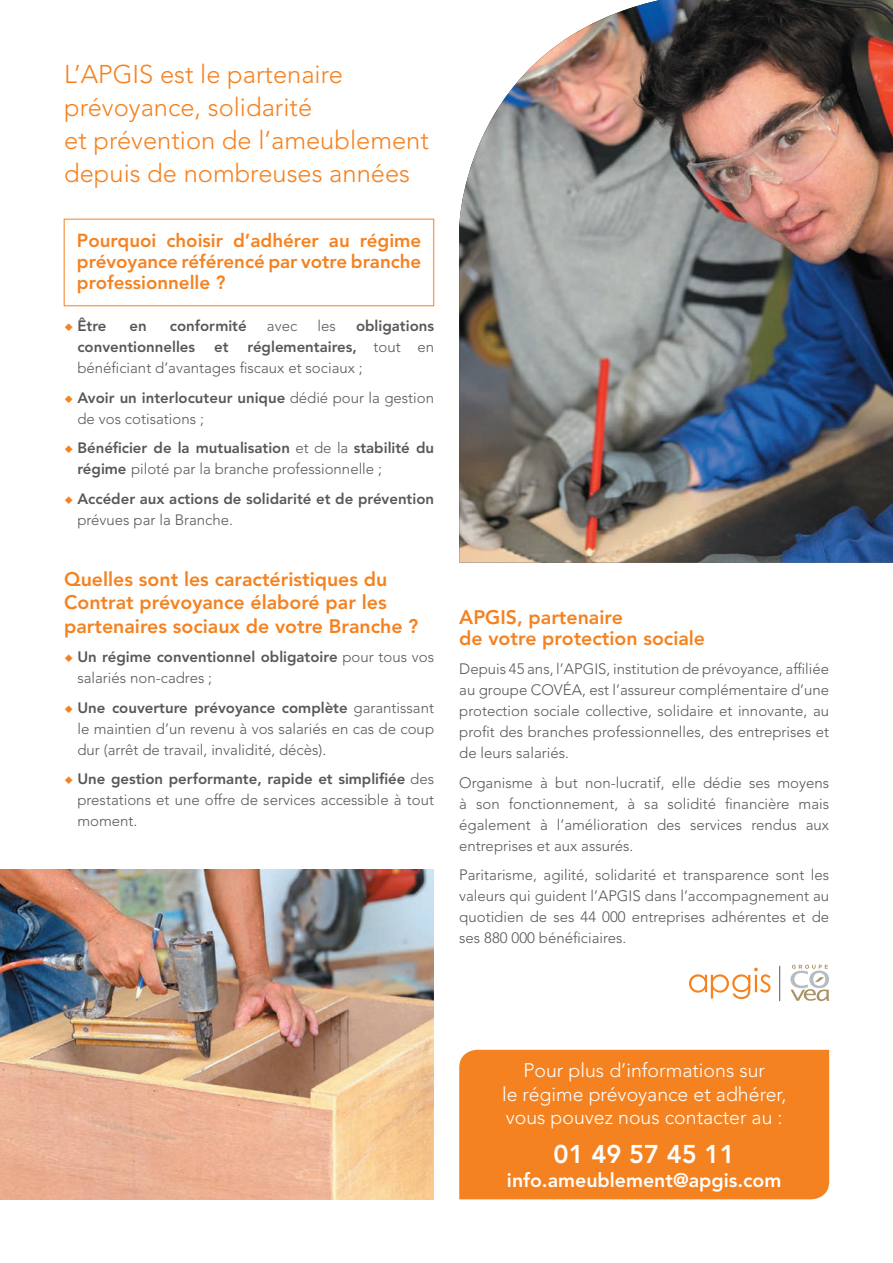
<style>
.page{position:relative;width:893px;height:1263px;background:#fff}
.page>*{position:absolute;margin:0;border:0;box-sizing:border-box;transform-origin:0 0}
.t1{font:300 25.5px/33px "Avenir LT Std";color:#f58220}
.t2{font:800 25.5px "Avenir LT Std";color:#fff}
.t3{font:800 19.5px/23.4px "Avenir LT Std";color:#f58220}
.t4{font:300 19.5px/23.4px "Avenir LT Std";color:#fff;text-align:center}
.t5{font:800 19.5px "Avenir LT Std";color:#fff}
.t6{font:800 18.75px/21px "Avenir LT Std";color:#f58220;text-align:justify}
.t7{font:300 15px/21px "Avenir LT Std";color:#57585a;text-align:justify}
.t8{font:800 15px/21px "Avenir LT Std";color:#57585a}
.s1{font-weight:800}
.s2{font-weight:300}
</style>
<div class="page">
<hr style="left:892px;top:0;width:1px;height:1263px;background:#fbb03f">
<svg style="left:892px;top:563px;width:1px;height:619px"></svg>
<div style="left:459px;top:1050px;width:370px;height:149px;background:#f58220"></div>
<img style="left:459px;top:0;width:434px;height:563px">
<svg style="left:790px;top:965px;width:39px;height:36px"></svg>
<hr style="left:779px;top:966px;width:1px;height:35px;background:#57585a">
<svg style="left:689px;top:968px;width:81px;height:31px"></svg>
<img style="left:0;top:869px;width:433px;height:330px">
<p class="t1" style="left:64px;top:58px;width:366px">L’APGIS est le partenaire prévoyance, solidarité<br>et prévention de l’ameublement depuis de nombreuses années</p>
<p class="t6" style="left:77px;top:230px;width:346px">Pourquoi choisir d’adhérer au régime prévoyance référencé par votre branche professionnelle ?</p>
<p class="t8" style="left:77px;top:315px;width:31px">Être</p>
<p class="t8" style="left:130px;top:315px;width:19px">en</p>
<p class="t8" style="left:170px;top:315px;width:78px">conformité</p>
<p class="t7" style="left:267px;top:315px;width:32px">avec</p>
<p class="t7" style="left:317px;top:315px;width:20px">les</p>
<p class="t8" style="left:356px;top:315px;width:80px">obligations</p>
<p class="t8" style="left:77px;top:336px;width:119px">conventionnelles</p>
<p class="t8" style="left:214px;top:336px;width:16px">et</p>
<p class="t7" style="left:77px;top:336px;width:358px;text-indent:170px"><span class="s1">réglementaires,</span> tout en bénéficiant d’avantages fiscaux et sociaux ;</p>
<p class="t7" style="left:77px;top:387px;width:358px"><span class="s1">Avoir un interlocuteur unique</span> dédié pour la gestion de vos cotisations ;</p>
<p class="t8" style="left:77px;top:437px;width:358px">Bénéficier de la mutualisation <span class="s2">et de la</span> stabilité du régime <span class="s2">piloté par la branche professionnelle ;</span></p>
<p class="t8" style="left:77px;top:488px;width:358px">Accéder aux actions de solidarité et de prévention <span class="s2">prévues par la Branche.</span></p>
<p class="t3" style="left:64px;top:567px;width:356px">Quelles sont les caractéristiques du<br>Contrat prévoyance élaboré par les partenaires sociaux de votre Branche ?</p>
<p class="t8" style="left:77px;top:647px;width:358px">Un régime conventionnel obligatoire <span class="s2">pour tous vos salariés non-cadres ;</span></p>
<p class="t7" style="left:77px;top:697px;width:358px"><span class="s1">Une couverture prévoyance complète</span> garantissant le maintien d’un revenu à vos salariés en cas de coup dur (arrêt de travail, invalidité, décès).</p>
<p class="t7" style="left:77px;top:769px;width:358px"><span class="s1">Une gestion performante, rapide et simplifiée</span> des prestations et une offre de services accessible à tout moment.</p>
<p class="t3" style="left:459px;top:607px;width:247px;line-height:21px">APGIS, partenaire<br>de votre protection sociale</p>
<p class="t7" style="left:459px;top:659px;width:371px">Depuis 45 ans, l’APGIS, institution de prévoyance, affiliée au groupe COVÉA, est l’assureur complémentaire d’une protection sociale collective, solidaire et innovante, au profit des branches professionnelles, des entreprises et de leurs salariés.</p>
<p class="t7" style="left:459px;top:772px;width:371px">Organisme à but non-lucratif, elle dédie ses moyens à son fonctionnement, à sa solidité financière mais également à l’amélioration des services rendus aux entreprises et aux assurés.</p>
<p class="t7" style="left:459px;top:865px;width:371px">Paritarisme, agilité, solidarité et transparence sont les valeurs qui guident l’APGIS dans l’accompagnement au quotidien de ses 44 000 entreprises adhérentes et de ses 880 000 bénéficiaires.</p>
<p class="t4" style="left:502px;top:1059px;width:286px">Pour plus d’informations sur<br>le régime prévoyance et adhérer, vous pouvez nous contacter au :</p>
<p class="t2" style="left:554px;top:1139px;width:183px">01 49 57 45 11</p>
<p class="t5" style="left:507px;top:1168px;width:276px">info.ameublement@apgis.com</p>
</div>
